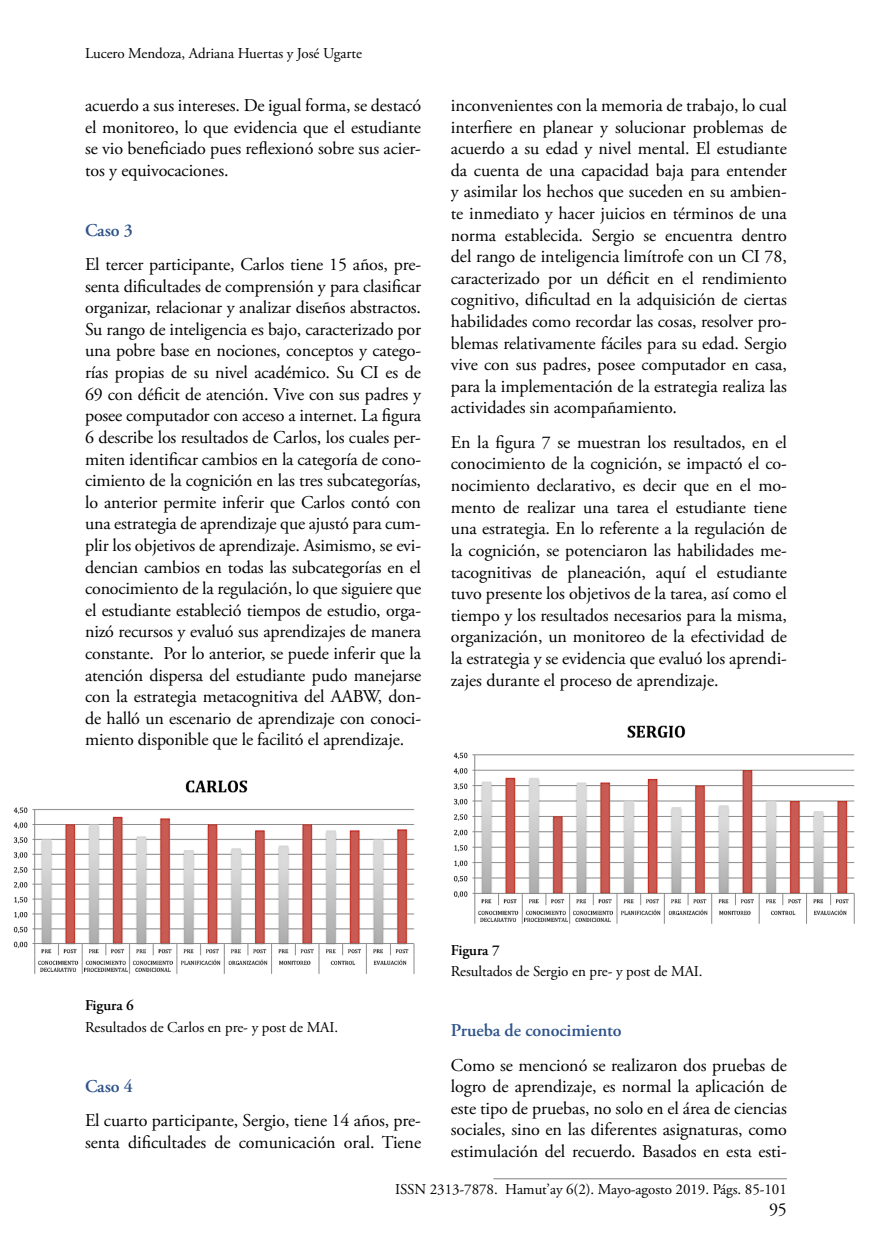
<style>
.page{position:relative;width:872px;height:1255px;background:#fff}
.page>*{position:absolute;margin:0;border:0;box-sizing:border-box;transform-origin:0 0}
.t1{font:18px/21.6px "Adobe Garamond Pro";letter-spacing:-.005em;color:#000;text-align:justify}
.t2{font:600 18px "Adobe Garamond Pro";letter-spacing:-.015em;color:#2f548a}
.t3{font:15px "Adobe Garamond Pro";letter-spacing:-.005em;color:#000}
.t4{font:600 15px "Adobe Garamond Pro";color:#000}
</style>
<div class="page">
<hr style="left:493px;top:1178px;width:294px;height:1px;background:#808080">
<img style="left:13px;top:780px;width:402px;height:194px">
<img style="left:453px;top:725px;width:402px;height:199px">
<p class="t3" style="left:85px;top:44px;width:278px">Lucero Mendoza, Adriana Huertas y José Ugarte</p>
<p class="t1" style="left:85px;top:95px;width:337px">acuerdo a sus intereses. De igual forma, se destacó el monitoreo, lo que evidencia que el estudiante se vio beneficiado pues reflexionó sobre sus acier&shy;tos y equivocaciones.</p>
<p class="t2" style="left:85px;top:219px;width:50px">Caso 3</p>
<p class="t1" style="left:85px;top:254px;width:337px">El tercer participante, Carlos tiene 15 años, pre&shy;senta dificultades de comprensión y para clasificar organizar, relacionar y analizar diseños abstractos.<br>Su rango de inteligencia es bajo, caracterizado por una pobre base en nociones, conceptos y catego&shy;rías propias de su nivel académico. Su CI es de 69 con déficit de atención. Vive con sus padres y posee computador con acceso a internet. La figura 6 describe los resultados de Carlos, los cuales per&shy;miten identificar cambios en la categoría de cono&shy;cimiento de la cognición en las tres subcategorías, lo anterior permite inferir que Carlos contó con una estrategia de aprendizaje que ajustó para cum&shy;plir los objetivos de aprendizaje. Asimismo, se evi&shy;dencian cambios en todas las subcategorías en el conocimiento de la regulación, lo que siguiere que el estudiante estableció tiempos de estudio, orga&shy;nizó recursos y evaluó sus aprendizajes de manera constante. Por lo anterior, se puede inferir que la atención dispersa del estudiante pudo manejarse con la estrategia metacognitiva del AABW, don&shy;de halló un escenario de aprendizaje con conoci&shy;miento disponible que le facilitó el aprendizaje.</p>
<p class="t1" style="left:451px;top:95px;width:337px">inconvenientes con la memoria de trabajo, lo cual interfiere en planear y solucionar problemas de acuerdo a su edad y nivel mental. El estudiante da cuenta de una capacidad baja para entender y asimilar los hechos que suceden en su ambien&shy;te inmediato y hacer juicios en términos de una norma establecida. Sergio se encuentra dentro del rango de inteligencia limítrofe con un CI 78, caracterizado por un déficit en el rendimiento cognitivo, dificultad en la adquisición de ciertas habilidades como recordar las cosas, resolver pro&shy;blemas relativamente fáciles para su edad. Sergio vive con sus padres, posee computador en casa, para la implementación de la estrategia realiza las actividades sin acompañamiento.</p>
<p class="t1" style="left:451px;top:432px;width:337px">En la figura 7 se muestran los resultados, en el conocimiento de la cognición, se impactó el co&shy;nocimiento declarativo, es decir que en el mo&shy;mento de realizar una tarea el estudiante tiene una estrategia. En lo referente a la regulación de la cognición, se potenciaron las habilidades me&shy;tacognitivas de planeación, aquí el estudiante tuvo presente los objetivos de la tarea, así como el tiempo y los resultados necesarios para la misma, organización, un monitoreo de la efectividad de la estrategia y se evidencia que evaluó los aprendi&shy;zajes durante el proceso de aprendizaje.</p>
<p class="t4" style="left:85px;top:996px;width:50px">Figura 6</p>
<p class="t3" style="left:85px;top:1018px;width:255px">Resultados de Carlos en pre- y post de MAI.</p>
<p class="t2" style="left:85px;top:1075px;width:50px">Caso 4</p>
<p class="t1" style="left:85px;top:1110px;width:337px">El cuarto participante, Sergio, tiene 14 años, pre&shy;senta dificultades de comunicación oral. Tiene</p>
<p class="t4" style="left:451px;top:941px;width:50px">Figura 7</p>
<p class="t3" style="left:451px;top:962px;width:253px">Resultados de Sergio en pre- y post de MAI.</p>
<p class="t2" style="left:451px;top:1020px;width:172px">Prueba de conocimiento</p>
<p class="t1" style="left:451px;top:1054px;width:337px">Como se mencionó se realizaron dos pruebas de logro de aprendizaje, es normal la aplicación de este tipo de pruebas, no solo en el área de ciencias sociales, sino en las diferentes asignaturas, como estimulación del recuerdo. Basados en esta esti-</p>
<p class="t3" style="left:395px;top:1179px;width:393px">ISSN 2313-7878. Hamut’ay 6(2). Mayo-agosto 2019. Págs. 85-101</p>
<p class="t1" style="left:769px;top:1199px;width:19px">95</p>
</div>
